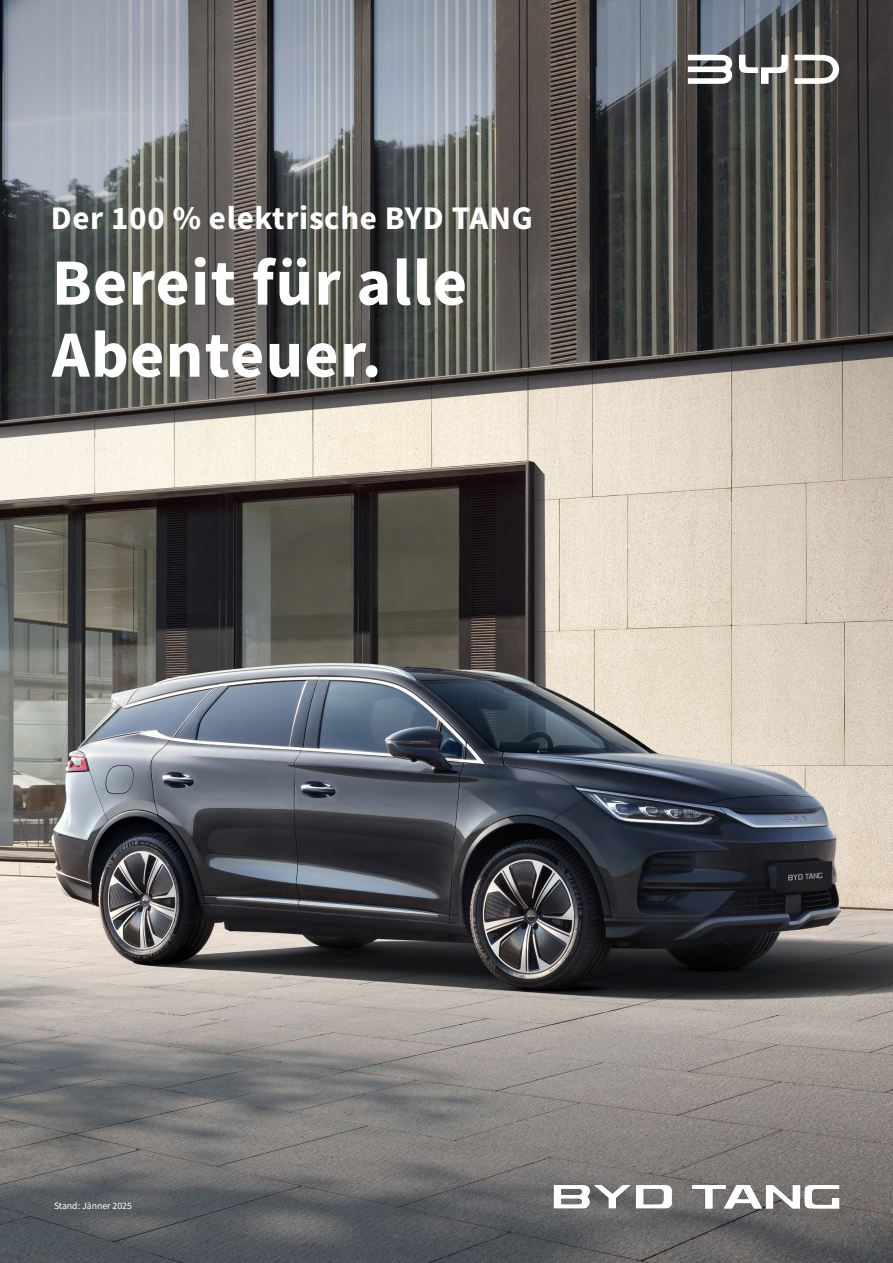
<style>
.page{position:relative;width:893px;height:1263px;background:#fff}
.page>*{position:absolute;margin:0;border:0;box-sizing:border-box;transform-origin:0 0}
.t1{font:700 66px/72px "Source Sans Pro";letter-spacing:.02em;color:#fff}
.t2{font:700 33px "Source Sans Pro";letter-spacing:.02em;color:#fff}
.t3{font:9.75px "Source Sans Pro";color:#fff}
</style>
<div class="page">
<img style="left:0;top:0;width:893px;height:1263px">
<svg style="left:688px;top:55px;width:45px;height:29px"></svg>
<svg style="left:795px;top:55px;width:44px;height:29px"></svg>
<svg style="left:739px;top:55px;width:49px;height:29px"></svg>
<img style="left:521px;top:1169px;width:347px;height:57px">
<p class="t2" style="left:51px;top:196px;width:483px">Der 100 % elektrische BYD TANG</p>
<h1 class="t1" style="left:52px;top:246px;width:417px">Bereit für alle<br>Abenteuer.</h1>
<p class="t3" style="left:54px;top:1199px;width:79px">Stand: Jänner 2025</p>
</div>
